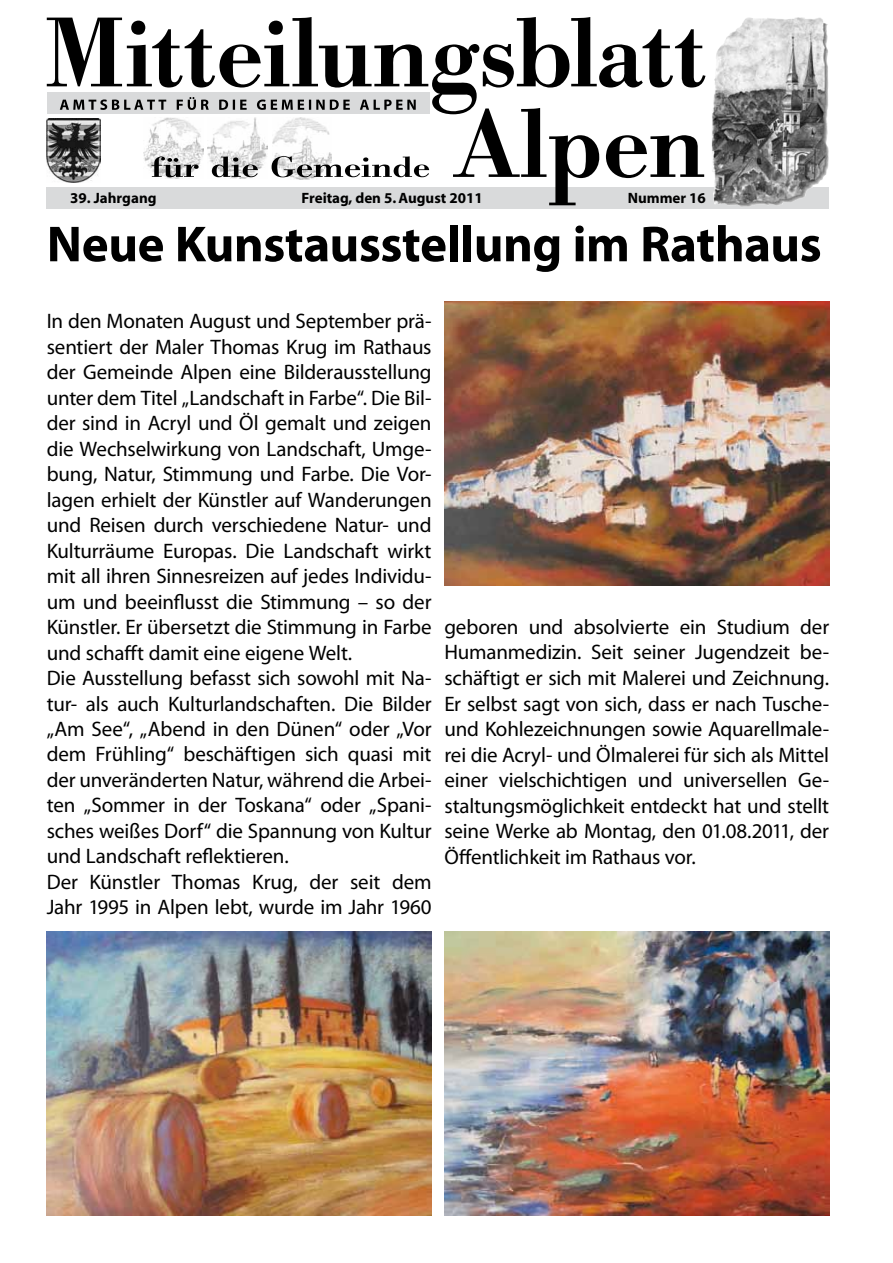
<style>
.page{position:relative;width:893px;height:1263px;background:#fff}
.page>*{position:absolute;margin:0;border:0;box-sizing:border-box;transform-origin:0 0}
.t1{font:700 51px "Myriad Pro";letter-spacing:-.01em;color:#000}
.t2{font:21px/25.5px "Myriad Pro";letter-spacing:-.01em;color:#000}
.t3{font:700 15px "Myriad";color:#000}
</style>
<div class="page">
<img style="left:47px;top:119px;width:53px;height:64px">
<img style="left:144px;top:129px;width:7px;height:40px">
<div style="left:47px;top:187px;width:782px;height:22px;background:#d9dadb"></div>
<img style="left:711px;top:17px;width:118px;height:190px">
<svg style="left:47px;top:17px;width:658px;height:97px"></svg>
<svg style="left:151px;top:108px;width:553px;height:97px"></svg>
<img style="left:444px;top:302px;width:385px;height:283px">
<img style="left:47px;top:932px;width:385px;height:283px">
<img style="left:444px;top:932px;width:385px;height:284px">
<p class="t3" style="left:70px;top:190px;width:88px">39. Jahrgang</p>
<p class="t3" style="left:302px;top:190px;width:183px">Freitag, den 5.August 2011</p>
<p class="t3" style="left:628px;top:190px;width:80px">Nummer 16</p>
<h1 class="t1" style="left:47px;top:211px;width:776px">Neue Kunstausstellung im Rathaus</h1>
<p class="t2" style="left:47px;top:308px;width:386px">In den Monaten August und September prä&shy;sentiert der Maler Thomas Krug im Rathaus der Gemeinde Alpen eine Bilderausstellung unter dem Titel „Landschaft in Farbe“. Die Bil&shy;der sind in Acryl und Öl gemalt und zeigen die Wechselwirkung von Landschaft, Umge&shy;bung, Natur, Stimmung und Farbe. Die Vor&shy;lagen erhielt der Künstler auf Wanderungen und Reisen durch verschiedene Natur- und Kulturräume Europas. Die Landschaft wirkt mit all ihren Sinnesreizen auf jedes Individu&shy;um und beeinflusst die Stimmung – so der Künstler. Er übersetzt die Stimmung in Farbe und schafft damit eine eigene Welt.<br>Die Ausstellung befasst sich sowohl mit Na&shy;tur- als auch Kulturlandschaften. Die Bilder „Am See“, „Abend in den Dünen“ oder „Vor dem Frühling“ beschäftigen sich quasi mit der unveränderten Natur, während die Arbei&shy;ten „Sommer in der Toskana“ oder „Spani&shy;sches weißes Dorf“ die Spannung von Kultur und Landschaft reflektieren.<br>Der Künstler Thomas Krug, der seit dem Jahr 1995 in Alpen lebt, wurde im Jahr 1960</p>
<p class="t2" style="left:444px;top:614px;width:386px;text-align:justify">geboren und absolvierte ein Studium der Humanmedizin. Seit seiner Jugendzeit be&shy;schäftigt er sich mit Malerei und Zeichnung.<br>Er selbst sagt von sich, dass er nach Tusche&shy;und Kohlezeichnungen sowie Aquarellmale&shy;rei die Acryl- und Ölmalerei für sich als Mittel einer vielschichtigen und universellen Ge&shy;staltungsmöglichkeit entdeckt hat und stellt seine Werke ab Montag, den 01.08.2011, der Öffentlichkeit im Rathaus vor.</p>
</div>
